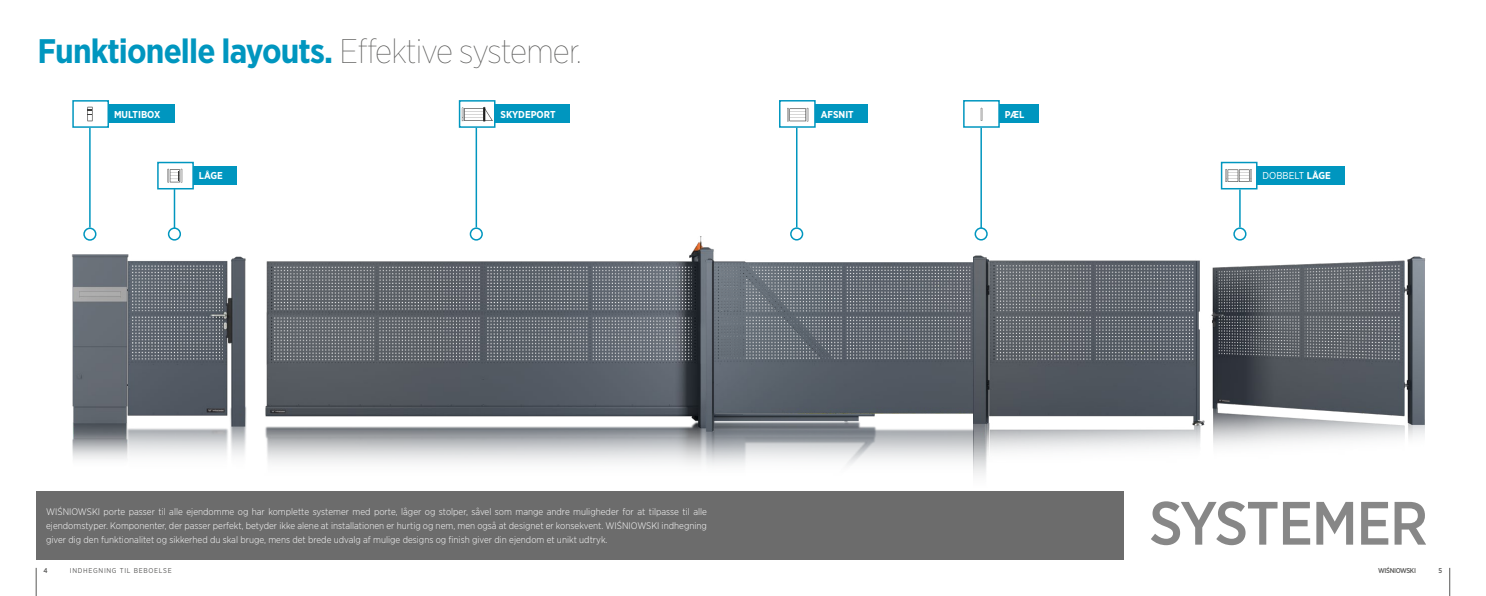
<style>
.page{position:relative;width:1486px;height:596px;background:#fff}
.page>*{position:absolute;margin:0;border:0;box-sizing:border-box;transform-origin:0 0}
.t1{font:500 61px "Gotham Narrow";letter-spacing:-.02em;color:#878787}
.t2{font:700 34px "Gotham Narrow";letter-spacing:-.025em;color:#0096bf}
.t3{font:700 10px "Gotham Narrow";color:#fff}
.t4{font:10px "Gotham Narrow";color:#fff}
.t5{font:300 9.5px/14px "Gotham Narrow";color:#fff;text-align:justify}
.t6{font:7px "Gotham Narrow";letter-spacing:.1em;color:#575756}
.t7{font:500 7px "Gotham Narrow";letter-spacing:-.05em;color:#575756}
.s1{font-weight:100;color:#575756}
.s2{font-weight:700}
</style>
<div class="page">
<svg style="left:1449px;top:567px;width:1px;height:28px"></svg>
<svg style="left:36px;top:567px;width:1px;height:28px"></svg>
<hr style="left:89px;top:128px;width:2px;height:99px;background:#0096bf">
<div style="left:83px;top:227px;width:13px;height:13px;border:2px solid #0096bf;border-radius:50%"></div>
<div style="left:175px;top:166px;width:62px;height:19px;background:#0096bf"></div>
<div style="left:157px;top:162px;width:37px;height:27px;background:#fff;border:2px solid #0096bf"></div>
<hr style="left:174px;top:189px;width:1px;height:39px;background:#0096bf">
<div style="left:168px;top:227px;width:13px;height:13px;border:2px solid #0096bf;border-radius:50%"></div>
<div style="left:90px;top:105px;width:84px;height:18px;background:#0096bf"></div>
<div style="left:72px;top:100px;width:37px;height:28px;background:#fff;border:2px solid #0096bf"></div>
<div style="left:477px;top:105px;width:92px;height:18px;background:#0096bf"></div>
<div style="left:459px;top:100px;width:36px;height:28px;background:#fff;border:2px solid #0096bf"></div>
<hr style="left:475px;top:128px;width:2px;height:99px;background:#0096bf">
<svg style="left:462px;top:107px;width:31px;height:14px"></svg>
<img style="left:139px;top:256px;width:104px;height:199px">
<img style="left:243px;top:193px;width:561px;height:271px">
<img style="left:71px;top:254px;width:68px;height:206px">
<svg style="left:167px;top:169px;width:15px;height:13px"></svg>
<svg style="left:87px;top:107px;width:6px;height:14px"></svg>
<img style="left:743px;top:242px;width:61px;height:14px">
<img style="left:999px;top:240px;width:427px;height:284px">
<div style="left:797px;top:104px;width:70px;height:19px;background:#0096bf"></div>
<div style="left:779px;top:100px;width:36px;height:28px;background:#fff;border:2px solid #0096bf"></div>
<div style="left:1238px;top:166px;width:106px;height:19px;background:#0096bf"></div>
<div style="left:1220px;top:162px;width:37px;height:27px;background:#fff;border:2px solid #0096bf"></div>
<hr style="left:1239px;top:189px;width:1px;height:38px;background:#0096bf">
<div style="left:1233px;top:227px;width:13px;height:13px;border:2px solid #0096bf;border-radius:50%"></div>
<div style="left:981px;top:104px;width:57px;height:19px;background:#0096bf"></div>
<div style="left:963px;top:100px;width:36px;height:28px;background:#fff;border:2px solid #0096bf"></div>
<hr style="left:796px;top:128px;width:1px;height:99px;background:#0096bf">
<div style="left:790px;top:227px;width:13px;height:13px;border:2px solid #0096bf;border-radius:50%"></div>
<hr style="left:980px;top:128px;width:2px;height:100px;background:#0096bf">
<div style="left:974px;top:227px;width:13px;height:13px;border:2px solid #0096bf;border-radius:50%"></div>
<img style="left:685px;top:256px;width:288px;height:210px">
<img style="left:973px;top:239px;width:26px;height:237px">
<svg style="left:1225px;top:169px;width:26px;height:13px"></svg>
<svg style="left:787px;top:108px;width:21px;height:13px"></svg>
<svg style="left:980px;top:108px;width:2px;height:13px"></svg>
<div style="left:36px;top:490px;width:1087px;height:69px;background:#6c6c6c"></div>
<h2 class="t2" style="left:37px;top:29px;width:545px">Funktionelle layouts. <span class="s1">Effektive systemer.</span></h2>
<p class="t3" style="left:114px;top:108px;width:48px">MULTIBOX</p>
<p class="t3" style="left:500px;top:108px;width:56px">SKYDEPORT</p>
<p class="t3" style="left:199px;top:169px;width:26px">LÅGE</p>
<p class="t3" style="left:820px;top:107px;width:35px">AFSNIT</p>
<p class="t3" style="left:1004px;top:108px;width:21px">PÆL</p>
<p class="t4" style="left:1262px;top:169px;width:70px">DOBBELT <span class="s2">LÅGE</span></p>
<p class="t5" style="left:46px;top:504px;width:662px">WIŚNIOWSKI porte passer til alle ejendomme og har komplette systemer med porte, låger og stolper, såvel som mange andre muligheder for at tilpasse til alle ejendomstyper. Komponenter, der passer perfekt, betyder ikke alene at installationen er hurtig og nem, men også at designet er konsekvent. WIŚNIOWSKI indhegning giver dig den funktionalitet og sikkerhed du skal bruge, mens det brede udvalg af mulige designs og finish giver din ejendom et unikt udtryk.</p>
<h1 class="t1" style="left:1149px;top:484px;width:280px">SYSTEMER</h1>
<p class="t7" style="left:43px;top:566px;width:6px">4</p>
<p class="t6" style="left:70px;top:566px;width:103px">INDHEGNING TIL BEBOELSE</p>
<p class="t7" style="left:1378px;top:566px;width:39px">WIŚNIOWSKI</p>
<p class="t7" style="left:1438px;top:566px;width:5px">5</p>
</div>
